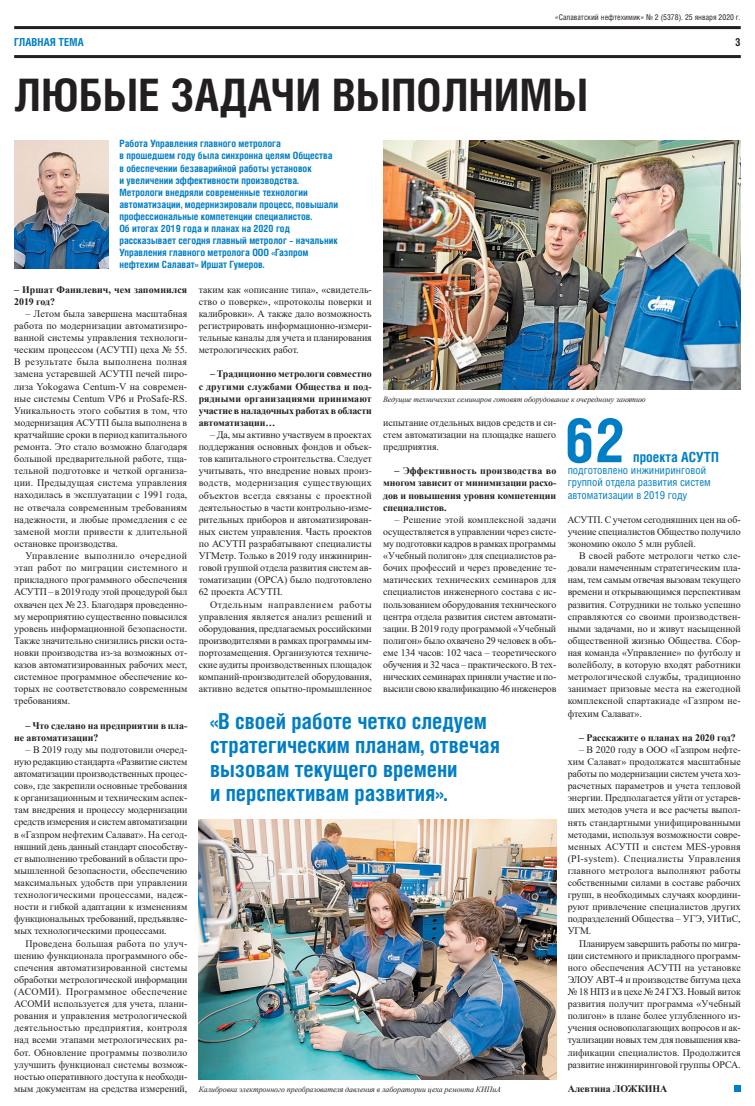
<style>
.page{position:relative;width:755px;height:1106px;background:#fff}
.page>*{position:absolute;margin:0;border:0;box-sizing:border-box;transform-origin:0 0}
.t1{font:700 61.3px "Helios Cond";color:#007ec5}
.t2{font:700 44.8px "Helios Cond";letter-spacing:.01em;color:#231f20}
.t3{font:700 22px/24.2px "Helios Cond";color:#007ec5}
.t4{font:700 14px "Helios Cond";color:#007ec5}
.t5{font:11px/12.1px "Helios Cond";color:#007ec5}
.t6{font:700 11px "Helios Cond";letter-spacing:.01em;color:#007ec5}
.t7{font:700 11px "Helios Cond";color:#231f20}
.t8{font:10px/12.1px "Times New Roman";letter-spacing:-.005em;color:#231f20;text-align:justify}
.t9{font:700 10px/12.1px "Helios Cond";color:#007ec5}
.t10{font:700 10px/12.1px "Times New Roman";letter-spacing:-.005em;color:#231f20}
.t11{font:italic 8px "Times New Roman";letter-spacing:-.005em;color:#231f20}
.t12{font:8px "Helios Cond";color:#231f20}
</style>
<div class="page">
<hr style="left:14px;top:26px;width:726px;height:3px;background:#231f20">
<hr style="left:14px;top:55px;width:726px;height:3px;background:#231f20">
<img style="left:383px;top:141px;width:357px;height:248px">
<img style="left:198px;top:819px;width:358px;height:260px">
<img style="left:14px;top:140px;width:94px;height:128px">
<div style="left:733px;top:1085px;width:7px;height:6px;background:#007ec5"></div>
<p class="t12" style="left:554px;top:12px;width:187px">«Салаватский нефтехимик» № 2 (5378). 25 января 2020 г.</p>
<p class="t6" style="left:14px;top:35px;width:71px">ГЛАВНАЯ ТЕМА</p>
<p class="t7" style="left:734px;top:35px;width:7px">3</p>
<h2 class="t2" style="left:14px;top:65px;width:574px">ЛЮБЫЕ ЗАДАЧИ ВЫПОЛНИМЫ</h2>
<p class="t9" style="left:119px;top:138px;width:220px">Работа Управления главного метролога<br>в прошедшем году была синхронна целям Общества в обеспечении безаварийной работы установок<br>и увеличении эффективности производства.<br>Метрологи внедряли современные технологии автоматизации, модернизировали процесс, повышали профессиональные компетенции специалистов.<br>Об итогах 2019 года и планах на 2020 год рассказывает сегодня главный метролог – начальник Управления главного метролога ООО «Газпром нефтехим Салават» Иршат Гумеров.</p>
<p class="t10" style="left:14px;top:283px;width:174px">– Иршат Фанилевич, чем запомнился<br>2019 год?</p>
<p class="t8" style="left:14px;top:307px;width:174px;text-indent:11px">– Летом была завершена масштабная работа по модернизации автоматизиро&shy;ванной системы управления технологи&shy;ческим процессом (АСУТП) цеха № 55.<br>В результате была выполнена полная замена устаревшей АСУТП печей пиро&shy;лиза Yokogawa Centum-V на современ&shy;ные системы Centum VP6 и ProSafe-RS.<br>Уникальность этого события в том, что модернизация АСУТП была выполнена в кратчайшие сроки в период капитального ремонта. Это стало возможно благодаря большой предварительной работе, тща&shy;тельной подготовке и четкой организа&shy;ции. Предыдущая система управления находилась в эксплуатации с 1991 года, не отвечала современным требованиям надежности, и любые промедления с ее заменой могли привести к длительной остановке производства.</p>
<p class="t8" style="left:14px;top:549px;width:174px;text-indent:11px">Управление выполнило очередной этап работ по миграции системного и прикладного программного обеспечения АСУТП – в 2019 году этой процедурой был охвачен цех № 23. Благодаря проведенно&shy;му мероприятию существенно повысился уровень информационной безопасности.<br>Также значительно снизились риски оста&shy;новки производства из-за возможных от&shy;казов автоматизированных рабочих мест, системное программное обеспечение ко&shy;торых не соответствовало современным требованиям.</p>
<p class="t10" style="left:14px;top:719px;width:174px;text-indent:11px">– Что сделано на предприятии в пла&shy;не автоматизации?</p>
<p class="t8" style="left:14px;top:743px;width:174px;text-indent:11px">– В 2019 году мы подготовили очеред&shy;ную редакцию стандарта «Развитие систем автоматизации производственных процес&shy;сов», где закрепили основные требования к организационным и техническим аспек&shy;там внедрения и процессу модернизации средств измерения и систем автоматизации в «Газпром нефтехим Салават». На сегод&shy;няшний день данный стандарт способству&shy;ет выполнению требований в области про&shy;мышленной безопасности, обеспечению максимальных удобств при управлении технологическими процессами, надеж&shy;ности и гибкой адаптации к изменениям функциональных требований, предъявляе&shy;мых технологическими процессами.</p>
<p class="t8" style="left:14px;top:936px;width:174px;text-indent:11px">Проведена большая работа по улуч&shy;шению функционала программного обе&shy;спечения автоматизированной системы обработки метрологической информации (АСОМИ). Программное обеспечение АСОМИ используется для учета, плани&shy;рования и управления метрологической деятельностью предприятия, контроля над всеми этапами метрологических ра&shy;бот. Обновление программы позволило улучшить функционал системы возмож&shy;ностью оперативного доступа к необходи&shy;мым документам на средства измерений,</p>
<p class="t8" style="left:198px;top:283px;width:174px">таким как «описание типа», «свидетель&shy;ство о поверке», «протоколы поверки и калибровки». А также дало возможность регистрировать информационно-измери&shy;тельные каналы для учета и планирования метрологических работ.</p>
<p class="t10" style="left:198px;top:368px;width:174px;text-align:justify;text-indent:11px">– Традиционно метрологи совместно с другими службами Общества и под&shy;рядными организациями принимают участие в наладочных работах в области автоматизации…</p>
<p class="t8" style="left:198px;top:428px;width:174px;text-indent:11px">– Да, мы активно участвуем в проектах поддержания основных фондов и объек&shy;тов капитального строительства. Следует учитывать, что внедрение новых произ&shy;водств, модернизация существующих объектов всегда связаны с проектной деятельностью в части контрольно-изме&shy;рительных приборов и автоматизирован&shy;ных систем управления. Часть проектов по АСУТП разрабатывают специалисты УГМетр. Только в 2019 году инжинирин&shy;говой группой отдела развития систем ав&shy;томатизации (ОРСА) было подготовлено 62 проекта АСУТП.</p>
<p class="t8" style="left:198px;top:598px;width:174px;text-indent:11px">Отдельным направлением работы управления является анализ решений и оборудования, предлагаемых российскими производителями в рамках программы им&shy;портозамещения. Организуются техниче&shy;ские аудиты производственных площадок компаний-производителей оборудования, активно ведется опытно-промышленное</p>
<p class="t11" style="left:383px;top:393px;width:264px">Ведущие технических семинаров готовят оборудование к очередному занятию</p>
<h1 class="t1" style="left:563px;top:398px;width:63px">62</h1>
<p class="t8" style="left:383px;top:416px;width:174px">испытание отдельных видов средств и си&shy;стем автоматизации на площадке нашего предприятия.</p>
<p class="t10" style="left:383px;top:464px;width:174px;text-align:justify;text-indent:11px">– Эффективность производства во многом зависит от минимизации расхо&shy;дов и повышения уровня компетенции специалистов.</p>
<p class="t8" style="left:383px;top:513px;width:174px;text-indent:11px">– Решение этой комплексной задачи осуществляется в управлении через систе&shy;му подготовки кадров в рамках программы «Учебный полигон» для специалистов ра&shy;бочих профессий и через проведение те&shy;матических технических семинаров для специалистов инженерного состава с ис&shy;пользованием оборудования технического центра отдела развития систем автомати&shy;зации. В 2019 году программой «Учебный полигон» было охвачено 29 человек в объ&shy;еме 134 часов: 102 часа – теоретического обучения и 32 часа – практического. В тех&shy;нических семинарах приняли участие и по&shy;высили свою квалификацию 46 инженеров</p>
<p class="t8" style="left:567px;top:513px;width:174px">АСУТП. С учетом сегодняшних цен на об&shy;учение специалистов Общество получило экономию около 5 млн рублей.</p>
<h3 class="t4" style="left:632px;top:447px;width:87px">проекта АСУТП</h3>
<p class="t5" style="left:567px;top:464px;width:145px">подготовлено инжиниринговой группой отдела развития систем автоматизации в 2019 году</p>
<p class="t8" style="left:567px;top:549px;width:174px;text-indent:11px">В своей работе метрологи четко сле&shy;довали намеченным стратегическим пла&shy;нам, тем самым отвечая вызовам текущего времени и открывающимся перспективам развития. Сотрудники не только успешно справляются со своими производствен&shy;ными задачами, но и живут насыщенной общественной жизнью Общества. Сбор&shy;ная команда «Управление» по футболу и волейболу, в которую входят работники метрологической службы, традиционно занимает призовые места на ежегодной комплексной спартакиаде «Газпром не&shy;фтехим Салават».</p>
<p class="t10" style="left:578px;top:731px;width:158px">– Расскажите о планах на 2020 год?</p>
<p class="t8" style="left:567px;top:743px;width:174px;text-indent:11px">– В 2020 году в ООО «Газпром нефте&shy;хим Салават» продолжатся масштабные работы по модернизации систем учета хоз&shy;расчетных параметров и учета тепловой энергии. Предполагается уйти от устарев&shy;ших методов учета и все расчеты выпол&shy;нять стандартными унифицированными методами, используя возможности совре&shy;менных АСУТП и систем MES-уровня (PI-system). Специалисты Управления главного метролога выполняют работы собственными силами в составе рабочих групп, в необходимых случаях координи&shy;руют привлечение специалистов других подразделений Общества – УГЭ, УИТиС, УГМ.</p>
<p class="t8" style="left:567px;top:936px;width:174px;text-indent:11px">Планируем завершить работы по мигра&shy;ции системного и прикладного программ&shy;ного обеспечения АСУТП на установке ЭЛОУ АВТ-4 и производстве битума цеха № 18 НПЗ и в цехе № 24 ГХЗ. Новый виток развития получит программа «Учебный полигон» в плане более углубленного из&shy;учения основополагающих вопросов и ак&shy;туализации новых тем для повышения ква&shy;лификации специалистов. Продолжится развитие инжиниринговой группы ОРСА.</p>
<p class="t10" style="left:567px;top:1082px;width:101px">Алевтина ЛОЖКИНА</p>
<h3 class="t3" style="left:210px;top:708px;width:291px">«В своей работе четко следуем стратегическим планам, отвечая вызовам текущего времени<br>и перспективам развития».</h3>
<p class="t11" style="left:198px;top:1083px;width:303px">Калибровка электронного преобразователя давления в лаборатории цеха ремонта КИПиА</p>
</div>
